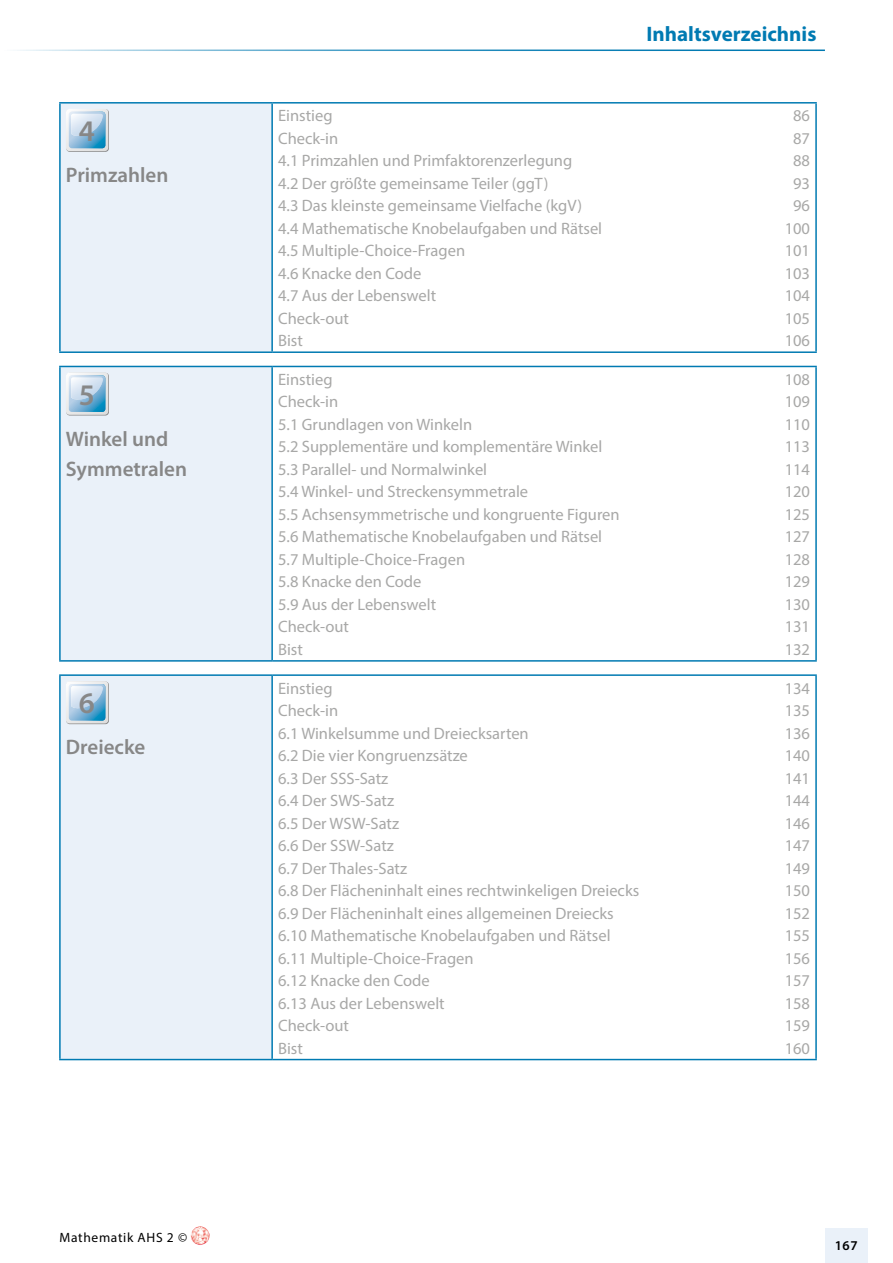
<style>
.page{position:relative;width:893px;height:1263px;background:#fff}
.page>*{position:absolute;margin:0;border:0;box-sizing:border-box;transform-origin:0 0}
.t1{font:600 30px "Myriad Pro";color:#878787}
.t2{font:600 21px/30px "Myriad Pro";color:#878787}
.t3{font:700 21px "Myriad Pro";color:#007ab2}
.t4{font:16.5px "Myriad Pro";color:#a8a8a7}
.t5{font:13.5px "Myriad Pro";letter-spacing:.05em;color:#000}
.t6{font:600 13.5px "Myriad Pro";color:#000}
</style>
<div class="page">
<div style="left:825px;top:1229px;width:42px;height:34px;background:#eaf1f9"></div>
<img style="left:191px;top:1226px;width:19px;height:19px;border-radius:9px">
<div style="left:60px;top:366px;width:212px;height:295px;background:#eaf1f9"></div>
<hr style="left:59px;top:366px;width:213px;height:1px;background:#007ab2">
<hr style="left:59px;top:367px;width:2px;height:293px;background:#007ab2">
<hr style="left:272px;top:366px;width:545px;height:1px;background:#007ab2">
<hr style="left:271px;top:367px;width:2px;height:293px;background:#007ab2">
<hr style="left:815px;top:367px;width:2px;height:293px;background:#007ab2">
<hr style="left:59px;top:660px;width:213px;height:2px;background:#007ab2">
<hr style="left:272px;top:660px;width:545px;height:2px;background:#007ab2">
<div style="left:66px;top:373px;width:43px;height:42px;background:#a2a2a2;border-radius:4px"></div>
<svg style="left:66px;top:372px;width:42px;height:43px"></svg>
<div style="left:60px;top:675px;width:212px;height:384px;background:#eaf1f9"></div>
<hr style="left:59px;top:674px;width:213px;height:2px;background:#007ab2">
<hr style="left:59px;top:676px;width:2px;height:383px;background:#007ab2">
<hr style="left:272px;top:674px;width:545px;height:2px;background:#007ab2">
<hr style="left:271px;top:676px;width:2px;height:383px;background:#007ab2">
<hr style="left:815px;top:676px;width:2px;height:383px;background:#007ab2">
<hr style="left:59px;top:1059px;width:213px;height:1px;background:#007ab2">
<hr style="left:272px;top:1059px;width:545px;height:1px;background:#007ab2">
<svg style="left:66px;top:681px;width:43px;height:43px"></svg>
<svg style="left:66px;top:681px;width:42px;height:42px"></svg>
<div style="left:60px;top:103px;width:212px;height:249px;background:#eaf1f9"></div>
<hr style="left:59px;top:102px;width:213px;height:2px;background:#007ab2">
<hr style="left:59px;top:104px;width:2px;height:247px;background:#007ab2">
<hr style="left:272px;top:102px;width:545px;height:2px;background:#007ab2">
<hr style="left:271px;top:104px;width:2px;height:247px;background:#007ab2">
<hr style="left:815px;top:104px;width:2px;height:247px;background:#007ab2">
<hr style="left:59px;top:351px;width:213px;height:2px;background:#007ab2">
<hr style="left:272px;top:351px;width:545px;height:2px;background:#007ab2">
<div style="left:66px;top:109px;width:43px;height:43px;background:#a0a1a2;border-radius:4px"></div>
<svg style="left:66px;top:109px;width:42px;height:42px"></svg>
<hr style="left:0;top:50px;width:825px;height:1px;background:#007ab2">
<h1 class="t1" style="left:79px;top:112px;width:18px">4</h1>
<p class="t2" style="left:66px;top:159px;width:104px">Primzahlen</p>
<h1 class="t1" style="left:79px;top:375px;width:18px">5</h1>
<p class="t2" style="left:66px;top:423px;width:123px">Winkel und<br>Symmetralen</p>
<h1 class="t1" style="left:79px;top:684px;width:18px">6</h1>
<p class="t2" style="left:66px;top:732px;width:81px">Dreiecke</p>
<p class="t5" style="left:60px;top:1229px;width:129px">Mathematik AHS 2 ©</p>
<p class="t3" style="left:647px;top:20px;width:171px">Inhaltsverzeichnis</p>
<p class="t4" style="left:278px;top:105px;width:56px">Einstieg</p>
<p class="t4" style="left:793px;top:105px;width:18px">86</p>
<p class="t4" style="left:278px;top:128px;width:62px">Check-in</p>
<p class="t4" style="left:793px;top:128px;width:18px">87</p>
<p class="t4" style="left:278px;top:150px;width:296px">4.1 Primzahlen und Primfaktorenzerlegung</p>
<p class="t4" style="left:793px;top:150px;width:18px">88</p>
<p class="t4" style="left:278px;top:173px;width:272px">4.2 Der größte gemeinsame Teiler (ggT)</p>
<p class="t4" style="left:793px;top:173px;width:18px">93</p>
<p class="t4" style="left:278px;top:195px;width:306px">4.3 Das kleinste gemeinsame Vielfache (kgV)</p>
<p class="t4" style="left:793px;top:195px;width:18px">96</p>
<p class="t4" style="left:278px;top:218px;width:325px">4.4 Mathematische Knobelaufgaben und Rätsel</p>
<p class="t4" style="left:785px;top:218px;width:27px">100</p>
<p class="t4" style="left:278px;top:241px;width:189px">4.5 Multiple-Choice-Fragen</p>
<p class="t4" style="left:785px;top:241px;width:27px">101</p>
<p class="t4" style="left:278px;top:263px;width:145px">4.6 Knacke den Code</p>
<p class="t4" style="left:785px;top:263px;width:27px">103</p>
<p class="t4" style="left:278px;top:286px;width:160px">4.7 Aus der Lebenswelt</p>
<p class="t4" style="left:785px;top:286px;width:27px">104</p>
<p class="t4" style="left:278px;top:308px;width:72px">Check-out</p>
<p class="t4" style="left:785px;top:308px;width:27px">105</p>
<p class="t4" style="left:278px;top:331px;width:26px">Bist</p>
<p class="t4" style="left:785px;top:331px;width:27px">106</p>
<p class="t4" style="left:278px;top:369px;width:56px">Einstieg</p>
<p class="t4" style="left:785px;top:369px;width:27px">108</p>
<p class="t4" style="left:278px;top:392px;width:62px">Check-in</p>
<p class="t4" style="left:785px;top:392px;width:27px">109</p>
<p class="t4" style="left:278px;top:414px;width:196px">5.1 Grundlagen von Winkeln</p>
<p class="t4" style="left:785px;top:414px;width:27px">110</p>
<p class="t4" style="left:278px;top:437px;width:326px">5.2 Supplementäre und komplementäre Winkel</p>
<p class="t4" style="left:785px;top:437px;width:27px">113</p>
<p class="t4" style="left:278px;top:459px;width:211px">5.3 Parallel- und Normalwinkel</p>
<p class="t4" style="left:785px;top:459px;width:27px">114</p>
<p class="t4" style="left:278px;top:482px;width:252px">5.4 Winkel- und Streckensymmetrale</p>
<p class="t4" style="left:785px;top:482px;width:27px">120</p>
<p class="t4" style="left:278px;top:504px;width:343px">5.5 Achsensymmetrische und kongruente Figuren</p>
<p class="t4" style="left:785px;top:504px;width:27px">125</p>
<p class="t4" style="left:278px;top:527px;width:325px">5.6 Mathematische Knobelaufgaben und Rätsel</p>
<p class="t4" style="left:785px;top:527px;width:27px">127</p>
<p class="t4" style="left:278px;top:549px;width:189px">5.7 Multiple-Choice-Fragen</p>
<p class="t4" style="left:785px;top:549px;width:27px">128</p>
<p class="t4" style="left:278px;top:572px;width:145px">5.8 Knacke den Code</p>
<p class="t4" style="left:785px;top:572px;width:27px">129</p>
<p class="t4" style="left:278px;top:594px;width:160px">5.9 Aus der Lebenswelt</p>
<p class="t4" style="left:785px;top:594px;width:27px">130</p>
<p class="t4" style="left:278px;top:617px;width:72px">Check-out</p>
<p class="t4" style="left:785px;top:617px;width:27px">131</p>
<p class="t4" style="left:278px;top:639px;width:26px">Bist</p>
<p class="t4" style="left:785px;top:639px;width:27px">132</p>
<p class="t4" style="left:278px;top:678px;width:56px">Einstieg</p>
<p class="t4" style="left:785px;top:678px;width:27px">134</p>
<p class="t4" style="left:278px;top:700px;width:62px">Check-in</p>
<p class="t4" style="left:785px;top:700px;width:27px">135</p>
<p class="t4" style="left:278px;top:723px;width:252px">6.1 Winkelsumme und Dreiecksarten</p>
<p class="t4" style="left:785px;top:723px;width:27px">136</p>
<p class="t4" style="left:278px;top:745px;width:191px">6.2 Die vier Kongruenzsätze</p>
<p class="t4" style="left:785px;top:745px;width:27px">140</p>
<p class="t4" style="left:278px;top:768px;width:112px">6.3 Der SSS-Satz</p>
<p class="t4" style="left:785px;top:768px;width:27px">141</p>
<p class="t4" style="left:278px;top:790px;width:118px">6.4 Der SWS-Satz</p>
<p class="t4" style="left:785px;top:790px;width:27px">144</p>
<p class="t4" style="left:278px;top:813px;width:122px">6.5 Der WSW-Satz</p>
<p class="t4" style="left:785px;top:813px;width:27px">146</p>
<p class="t4" style="left:278px;top:835px;width:117px">6.6 Der SSW-Satz</p>
<p class="t4" style="left:785px;top:835px;width:27px">147</p>
<p class="t4" style="left:278px;top:858px;width:130px">6.7 Der Thales-Satz</p>
<p class="t4" style="left:785px;top:858px;width:27px">149</p>
<p class="t4" style="left:278px;top:880px;width:363px">6.8 Der Flächeninhalt eines rechtwinkeligen Dreiecks</p>
<p class="t4" style="left:785px;top:880px;width:27px">150</p>
<p class="t4" style="left:278px;top:903px;width:337px">6.9 Der Flächeninhalt eines allgemeinen Dreiecks</p>
<p class="t4" style="left:785px;top:903px;width:27px">152</p>
<p class="t4" style="left:278px;top:925px;width:334px">6.10 Mathematische Knobelaufgaben und Rätsel</p>
<p class="t4" style="left:785px;top:925px;width:27px">155</p>
<p class="t4" style="left:278px;top:948px;width:197px">6.11 Multiple-Choice-Fragen</p>
<p class="t4" style="left:785px;top:948px;width:27px">156</p>
<p class="t4" style="left:278px;top:970px;width:153px">6.12 Knacke den Code</p>
<p class="t4" style="left:785px;top:970px;width:27px">157</p>
<p class="t4" style="left:278px;top:993px;width:168px">6.13 Aus der Lebenswelt</p>
<p class="t4" style="left:785px;top:993px;width:27px">158</p>
<p class="t4" style="left:278px;top:1015px;width:72px">Check-out</p>
<p class="t4" style="left:785px;top:1015px;width:27px">159</p>
<p class="t4" style="left:278px;top:1038px;width:26px">Bist</p>
<p class="t4" style="left:785px;top:1038px;width:27px">160</p>
<p class="t6" style="left:835px;top:1236px;width:25px">167</p>
</div>
